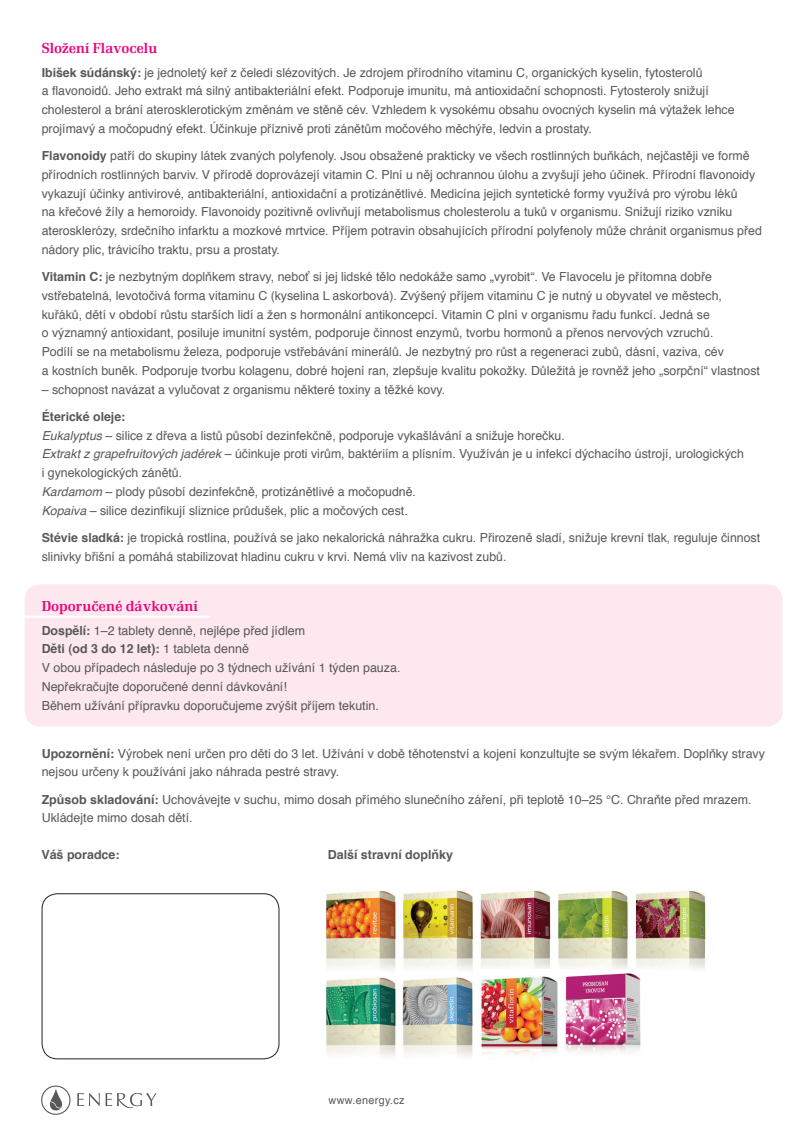
<style>
.page{position:relative;width:809px;height:1148px;background:#fff}
.page>*{position:absolute;margin:0;border:0;box-sizing:border-box;transform-origin:0 0}
.t1{font:500 15px "Renault TCE";color:#ed027c}
.t2{font:12.45px/18.8px "Helvetica";color:#57585a}
.t3{font:700 12.45px "Helvetica";color:#57585a}
.t4{font:10.8px "Helvetica";letter-spacing:.03em;color:#57585a}
.s1{font-weight:700}
.s2{font-style:italic}
</style>
<div class="page">
<div style="left:25px;top:584px;width:757px;height:143px;background:#fce8ee;border-radius:15px"></div>
<hr style="left:8px;top:616px;width:203px;height:2px;background:#fff">
<svg style="left:41px;top:1085px;width:29px;height:30px"></svg>
<svg style="left:77px;top:1093px;width:79px;height:15px"></svg>
<div style="left:42px;top:893px;width:237px;height:166px;border:1px solid #231f20;border-radius:15px"></div>
<img style="left:326px;top:890px;width:380px;height:167px">
<div style="left:561px;top:971px;width:124px;height:105px;background:#fff"></div>
<img style="left:565px;top:973px;width:76px;height:80px">
<img style="left:476px;top:969px;width:87px;height:88px">
<p class="t1" style="left:42px;top:40px;width:117px">Složení Flavocelu</p>
<p class="t2" style="left:42px;top:63px;width:694px"><span class="s1">Ibišek súdánský:</span> je jednoletý keř z čeledi slézovitých. Je zdrojem přírodního vitaminu c, organických kyselin, fytosterolů<br>a flavonoidů. Jeho extrakt má silný antibakteriální efekt. podporuje imunitu, má antioxidační schopnosti. fytosteroly snižují cholesterol a brání aterosklerotickým změnám ve stěně cév. Vzhledem k vysokému obsahu ovocných kyselin má výtažek lehce projímavý a močopudný efekt. Účinkuje příznivě proti zánětům močového měchýře, ledvin a prostaty.</p>
<p class="t2" style="left:42px;top:147px;width:721px"><span class="s1">Flavonoidy</span> patří do skupiny látek zvaných polyfenoly. Jsou obsažené prakticky ve všech rostlinných buňkách, nejčastěji ve formě přírodních rostlinných barviv. V přírodě doprovázejí vitamin c. plní u něj ochrannou úlohu a zvyšují jeho účinek. přírodní flavonoidy vykazují účinky antivirové, antibakteriální, antioxidační a protizánětlivé. medicína jejich syntetické formy využívá pro výrobu léků<br>na křečové žíly a hemoroidy. flavonoidy pozitivně ovlivňují metabolismus cholesterolu a tuků v organismu. snižují riziko vzniku aterosklerózy, srdečního infarktu a mozkové mrtvice. příjem potravin obsahujících přírodní polyfenoly může chránit organismus před nádory plic, trávicího traktu, prsu a prostaty.</p>
<p class="t2" style="left:42px;top:268px;width:719px"><span class="s1">Vitamin C:</span> je nezbytným doplňkem stravy, neboť si jej lidské tělo nedokáže samo „vyrobit“. Ve flavocelu je přítomna dobře vstřebatelná, levotočivá forma vitaminu c (kyselina l askorbová). Zvýšený příjem vitaminu c je nutný u obyvatel ve městech, kuřáků, dětí v období růstu starších lidí a žen s hormonální antikoncepcí. Vitamin c plní v organismu řadu funkcí. Jedná se<br>o významný antioxidant, posiluje imunitní systém, podporuje činnost enzymů, tvorbu hormonů a přenos nervových vzruchů.<br>podílí se na metabolismu železa, podporuje vstřebávání minerálů. Je nezbytný pro růst a regeneraci zubů, dásní, vaziva, cév<br>a kostních buněk. podporuje tvorbu kolagenu, dobré hojení ran, zlepšuje kvalitu pokožky. Důležitá je rovněž jeho „sorpční“ vlastnost</p>
<p class="t2" style="left:42px;top:380px;width:405px">– schopnost navázat a vylučovat z organismu některé toxiny a těžké kovy.</p>
<p class="t2" style="left:42px;top:408px;width:703px"><span class="s1">Éterické oleje:<br></span><span class="s2">Eukalyptus</span> – silice z dřeva a listů působí dezinfekčně, podporuje vykašlávání a snižuje horečku.<br><span class="s2">Extrakt z grapefruitových jadérek</span> – účinkuje proti virům, baktériím a plísním. Využíván je u infekcí dýchacího ústrojí, urologických i gynekologických zánětů.<br><span class="s2">Kardamom</span> – plody působí dezinfekčně, protizánětlivé a močopudně.<br><span class="s2">Kopaiva</span> – silice dezinfikují sliznice průdušek, plic a močových cest.</p>
<p class="t2" style="left:42px;top:529px;width:719px"><span class="s1">Stévie sladká:</span> je tropická rostlina, používá se jako nekalorická náhražka cukru. přirozeně sladí, snižuje krevní tlak, reguluje činnost slinivky břišní a pomáhá stabilizovat hladinu cukru v krvi. nemá vliv na kazivost zubů.</p>
<p class="t1" style="left:42px;top:598px;width:158px">Doporučené dávkování</p>
<p class="t2" style="left:42px;top:621px;width:360px"><span class="s1">Dospělí:</span> 1–2 tablety denně, nejlépe před jídlem<br><span class="s1">Děti (od 3 do 12 let):</span> 1 tableta denně<br>V obou případech následuje po 3 týdnech užívání 1 týden pauza. nepřekračujte doporučené denní dávkování!<br>Během užívání přípravku doporučujeme zvýšit příjem tekutin.</p>
<p class="t2" style="left:42px;top:744px;width:724px"><span class="s1">Upozornění:</span> Výrobek není určen pro děti do 3 let. užívání v době těhotenství a kojení konzultujte se svým lékařem. Doplňky stravy nejsou určeny k používání jako náhrada pestré stravy.</p>
<p class="t2" style="left:42px;top:790px;width:711px"><span class="s1">Způsob skladování:</span> uchovávejte v suchu, mimo dosah přímého slunečního záření, při teplotě 10–25 °c. chraňte před mrazem. ukládejte mimo dosah dětí.</p>
<p class="t3" style="left:41px;top:845px;width:80px">váš poradce:</p>
<p class="t3" style="left:328px;top:845px;width:127px">Další stravní doplňky</p>
<p class="t4" style="left:328px;top:1092px;width:78px">www.energy.cz</p>
</div>
